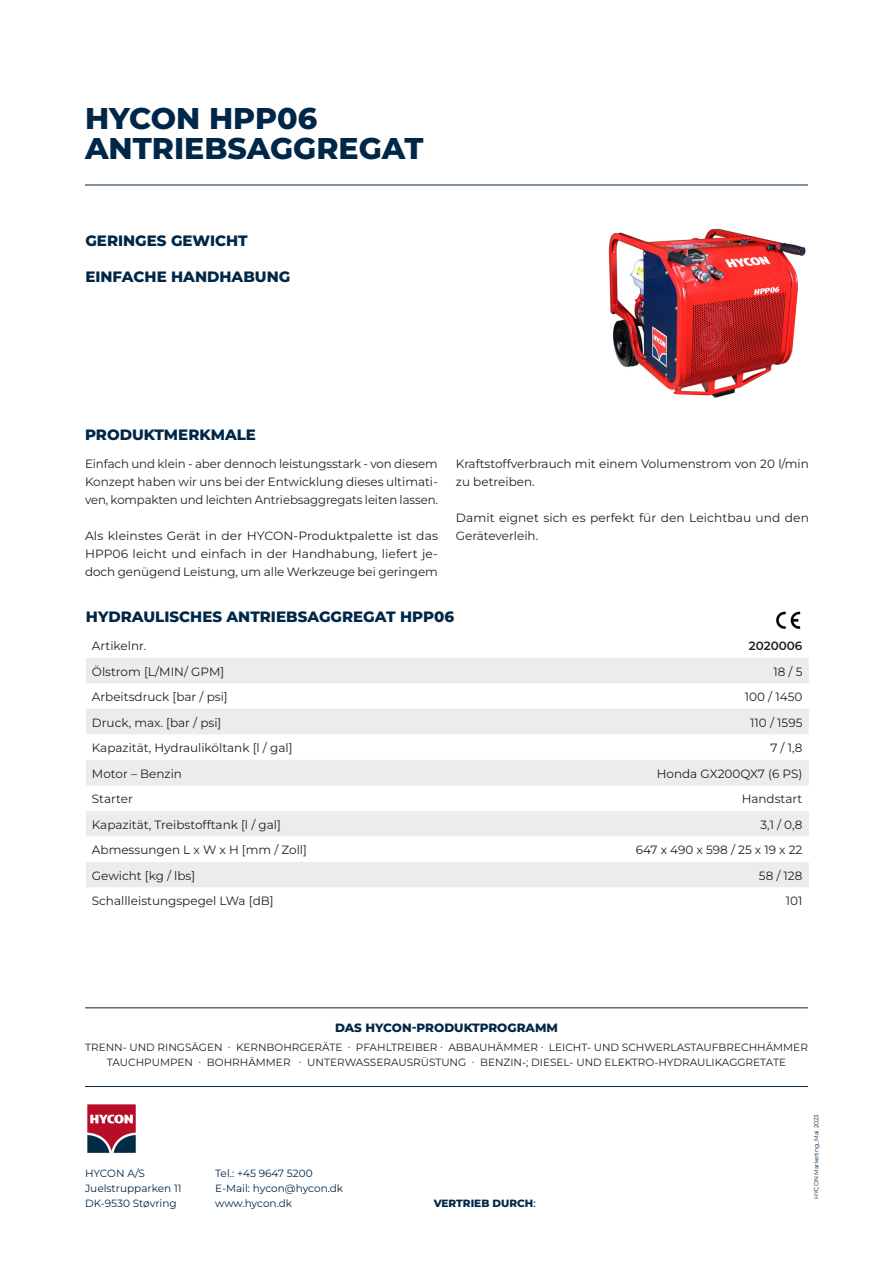
<style>
.page{position:relative;width:893px;height:1263px;background:#fff}
.page>*{position:absolute;margin:0;border:0;box-sizing:border-box;transform-origin:0 0}
.HYCON_Header{font:800 30px "Montserrat";color:#002747}
.t1{font:800 15px "Montserrat";color:#002747}
.HYCON_Body{font:12px/18px "Montserrat";color:#231f20;text-align:justify}
.HYCON_Infotext{font:800 12px "Montserrat";color:#002747}
.HYCON_Body-2{font:600 12px "Montserrat";color:#231f20}
.HYCON_Infotext-2{font:10.5px "Montserrat";color:#231f20}
.t2{font:10.5px "Montserrat";color:#002747}
.t3{font:800 10.5px "Montserrat";color:#002747}
.t4{font:6px "Montserrat";color:#002747}
.s1{font-weight:500}
</style>
<div class="page">
<hr style="left:85px;top:1007px;width:723px;height:1px;background:#002747">
<hr style="left:85px;top:1086px;width:723px;height:1px;background:#002747">
<img style="left:87px;top:1104px;width:49px;height:49px">
<hr style="left:85px;top:185px;width:723px;height:1px;background:#002747">
<img style="left:608px;top:228px;width:198px;height:170px">
<div style="left:86px;top:658px;width:723px;height:25px;background:#ececee"></div>
<svg style="left:86px;top:709px;width:723px;height:178px;fill:#ececee"></svg>
<svg style="left:86px;top:836px;width:723px;height:26px"></svg>
<img style="left:776px;top:611px;width:25px;height:18px">
<p class="HYCON_Header" style="left:85px;top:97px;width:234px">HYCON HPP06</p>
<p class="HYCON_Header" style="left:85px;top:127px;width:340px">ANTRIEBSAGGREGAT</p>
<p class="t1" style="left:85px;top:230px;width:164px">GERINGES GEWICHT</p>
<p class="t1" style="left:85px;top:266px;width:206px">EINFACHE HANDHABUNG</p>
<p class="t1" style="left:85px;top:424px;width:172px">PRODUKTMERKMALE</p>
<p class="HYCON_Body" style="left:85px;top:455px;width:354px">Einfach und klein - aber dennoch leistungsstark - von diesem Konzept haben wir uns bei der Entwicklung dieses ultimati&shy;ven, kompakten und leichten Antriebsaggregats leiten lassen.</p>
<p class="HYCON_Body" style="left:85px;top:527px;width:355px">Als kleinstes Gerät in der HYCON-Produktpalette ist das HPP06 leicht und einfach in der Handhabung, liefert je&shy;doch genügend Leistung, um alle Werkzeuge bei geringem</p>
<p class="HYCON_Body" style="left:456px;top:455px;width:354px">Kraftstoffverbrauch mit einem Volumenstrom von 20 l/min zu betreiben.</p>
<p class="HYCON_Body" style="left:456px;top:509px;width:354px">Damit eignet sich es perfekt für den Leichtbau und den<br>Geräteverleih.</p>
<p class="t1" style="left:86px;top:606px;width:370px">HYDRAULISCHES ANTRIEBSAGGREGAT HPP06</p>
<p class="HYCON_Body" style="left:92px;top:637px;width:56px">Artikelnr.</p>
<p class="HYCON_Body-2" style="left:749px;top:637px;width:55px">2020006</p>
<p class="HYCON_Body" style="left:92px;top:662px;width:134px">Ölstrom [L/MIN/ GPM]</p>
<p class="HYCON_Body" style="left:773px;top:662px;width:31px">18 / 5</p>
<p class="HYCON_Body" style="left:92px;top:688px;width:137px">Arbeitsdruck [bar / psi]</p>
<p class="HYCON_Body" style="left:745px;top:688px;width:59px">100 / 1450</p>
<p class="HYCON_Body" style="left:92px;top:713px;width:131px">Druck, max. [bar / psi]</p>
<p class="HYCON_Body" style="left:750px;top:713px;width:54px">110 / 1595</p>
<p class="HYCON_Body" style="left:92px;top:739px;width:202px">Kapazität, Hydrauliköltank [l / gal]</p>
<p class="HYCON_Body" style="left:770px;top:739px;width:34px">7 / 1,8</p>
<p class="HYCON_Body" style="left:92px;top:764px;width:92px">Motor – Benzin</p>
<p class="HYCON_Body" style="left:657px;top:764px;width:147px">Honda GX200QX7 (6 PS)</p>
<p class="HYCON_Body" style="left:92px;top:790px;width:43px">Starter</p>
<p class="HYCON_Body" style="left:742px;top:790px;width:62px">Handstart</p>
<p class="HYCON_Body" style="left:92px;top:815px;width:190px">Kapazität, Treibstofftank [l / gal]</p>
<p class="HYCON_Body" style="left:760px;top:815px;width:43px">3,1 / 0,8</p>
<p class="HYCON_Body" style="left:92px;top:841px;width:217px">Abmessungen L x W x H [mm / Zoll]</p>
<p class="HYCON_Body" style="left:636px;top:841px;width:168px">647 x 490 x 598 / 25 x 19 x 22</p>
<p class="HYCON_Body" style="left:92px;top:866px;width:105px">Gewicht [kg / lbs]</p>
<p class="HYCON_Body" style="left:759px;top:866px;width:45px">58 / 128</p>
<p class="HYCON_Body" style="left:92px;top:892px;width:183px">Schallleistungspegel LWa [dB]</p>
<p class="HYCON_Body" style="left:786px;top:892px;width:18px">101</p>
<p class="HYCON_Infotext" style="left:335px;top:1019px;width:224px">DAS HYCON-PRODUKTPROGRAMM</p>
<p class="HYCON_Infotext-2" style="left:85px;top:1041px;width:724px">TRENN- UND RINGSÄGEN · KERNBOHRGERÄTE · PFAHLTREIBER · ABBAUHÄMMER · LEICHT- UND SCHWERLASTAUFBRECHHÄMMER</p>
<p class="HYCON_Infotext-2" style="left:107px;top:1056px;width:681px">TAUCHPUMPEN · BOHRHÄMMER · UNTERWASSERAUSRÜSTUNG · BENZIN-; DIESEL- UND ELEKTRO-HYDRAULIKAGGRETATE</p>
<p class="t2" style="left:85px;top:1166px;width:61px">HYCON A/S</p>
<p class="t2" style="left:85px;top:1181px;width:98px">Juelstrupparken 11</p>
<p class="t2" style="left:85px;top:1196px;width:93px">DK-9530 Støvring</p>
<p class="t2" style="left:215px;top:1166px;width:99px">Tel.: +45 9647 5200</p>
<p class="t2" style="left:215px;top:1181px;width:130px">E-Mail: hycon@hycon.dk</p>
<p class="t2" style="left:215px;top:1196px;width:78px">www.hycon.dk</p>
<p class="t3" style="left:434px;top:1195px;width:104px">VERTRIEB DURCH<span class="s1">:</span></p>
<p class="t4" style="left:812px;top:1199px;width:86px;rotate:-90deg">HYCON Marketing_Mai 2023</p>
</div>
